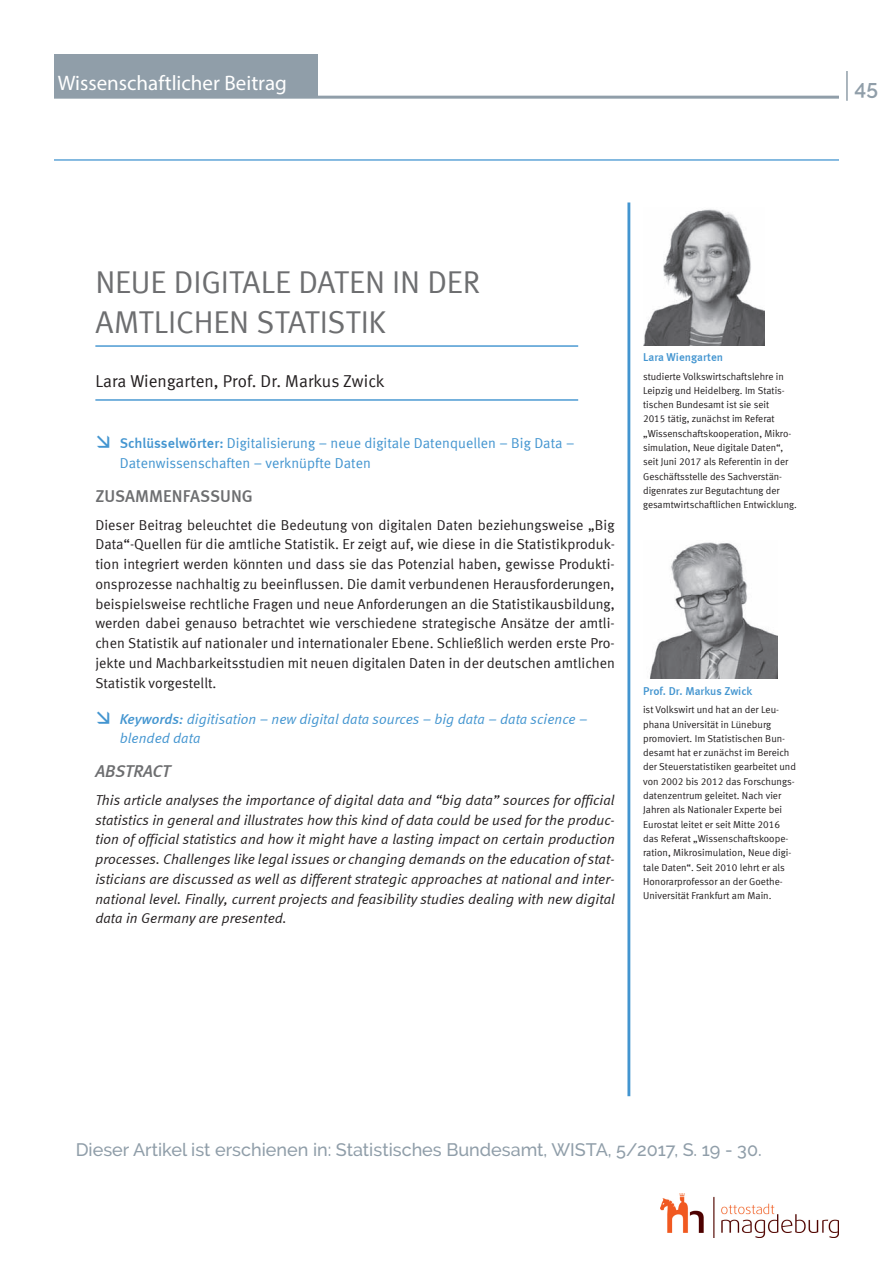
<style>
.page{position:relative;width:893px;height:1263px;background:#fff}
.page>*{position:absolute;margin:0;border:0;box-sizing:border-box;transform-origin:0 0}
.t1{font:31.5px/40px "Meta Normal LF";letter-spacing:-.005em;color:#6d6e70}
.t2{font:21px "Myriad Pro";color:#fff}
.t3{font:600 21px "Raleway";color:#909ea9}
.t4{font:500 18px "Raleway";color:#909ea9}
.t5{font:17.1px "Meta Normal LF";letter-spacing:.005em;color:#231f20}
.t6{font:17.1px "Meta Medium LF";letter-spacing:.005em;color:#6d6e70}
.t7{font:italic 17.1px "Meta Medium LF";letter-spacing:.005em;color:#6d6e70}
.t8{font:14.25px/19.8px "Meta Normal LF";letter-spacing:.005em;color:#231f20;text-align:justify}
.t9{font:italic 14.25px/19.8px "Meta Normal LF";letter-spacing:.005em;color:#231f20;text-align:justify}
.t10{font:14.25px/19.8px "Meta Normal LF";letter-spacing:.005em;color:#4395d0}
.t11{font:italic 14.25px/19.8px "Meta Normal LF";letter-spacing:.005em;color:#4395d0}
.t12{font:11.4px "Meta Medium LF";color:#4395d0}
.t13{font:10.05px/14.2px "Meta Normal LF";color:#231f20}
.s1{font-family:"Meta Medium LF"}
</style>
<div class="page">
<img style="left:661px;top:1193px;width:178px;height:44px">
<hr style="left:846px;top:71px;width:2px;height:30px;background:#909ea9">
<hr style="left:627px;top:202px;width:3px;height:894px;background:#4395d0">
<hr style="left:54px;top:159px;width:785px;height:2px;background:#4395d0">
<hr style="left:95px;top:345px;width:483px;height:2px;background:#4395d0">
<hr style="left:95px;top:399px;width:483px;height:2px;background:#4395d0">
<img style="left:643px;top:209px;width:122px;height:136px">
<img style="left:649px;top:542px;width:128px;height:137px">
<div style="left:54px;top:55px;width:264px;height:43px;background:#909ea9"></div>
<hr style="left:54px;top:96px;width:785px;height:3px;background:#909ea9">
<h2 class="t2" style="left:58px;top:70px;width:231px">Wissenschaftlicher Beitrag</h2>
<h2 class="t3" style="left:854px;top:75px;width:25px">45</h2>
<h1 class="t1" style="left:95px;top:262px;width:386px">NEUE DIGITALE DATEN IN DER<br>AMTLICHEN STATISTIK</h1>
<h3 class="t5" style="left:95px;top:371px;width:291px">Lara Wiengarten, Prof. Dr. Markus Zwick</h3>
<h3 class="t10" style="left:120px;top:433px;width:456px"><span class="s1">Schlüsselwörter:</span> Digitalisierung – neue digitale Datenquellen – Big Data –<br>Datenwissenschaften – verknüpfte Daten</h3>
<h3 class="t6" style="left:95px;top:486px;width:159px">ZUSAMMENFASSUNG</h3>
<p class="t8" style="left:95px;top:514px;width:521px">Dieser Beitrag beleuchtet die Bedeutung von digitalen Daten beziehungsweise „Big Data“-Quellen für die amtliche Statistik. Er zeigt auf, wie diese in die Statistikproduk&shy;tion integriert werden könnten und dass sie das Potenzial haben, gewisse Produkti&shy;onsprozesse nachhaltig zu beeinflussen. Die damit verbundenen Herausforderungen, beispielsweise rechtliche Fragen und neue Anforderungen an die Statistikausbildung, werden dabei genauso betrachtet wie verschiedene strategische Ansätze der amtli&shy;chen Statistik auf nationaler und internationaler Ebene. Schließlich werden erste Pro&shy;jekte und Machbarkeitsstudien mit neuen digitalen Daten in der deutschen amtlichen Statistik vorgestellt.</p>
<h3 class="t11" style="left:120px;top:708px;width:469px"><span class="s1">Keywords:</span> digitisation – new digital data sources – big data – data science – blended data</h3>
<h3 class="t7" style="left:95px;top:761px;width:77px">ABSTRACT</h3>
<p class="t9" style="left:95px;top:790px;width:521px">This article analyses the importance of digital data and “big data” sources for official statistics in general and illustrates how this kind of data could be used for the produc&shy;tion of official statistics and how it might have a lasting impact on certain production processes. Challenges like legal issues or changing demands on the education of stat&shy;isticians are discussed as well as different strategic approaches at national and inter&shy;national level. Finally, current projects and feasibility studies dealing with new digital data in Germany are presented.</p>
<p class="t12" style="left:643px;top:351px;width:82px">Lara Wiengarten</p>
<p class="t13" style="left:643px;top:369px;width:155px">studierte Volkswirtschaftslehre in Leipzig und Heidelberg. Im Statis&shy;tischen Bundesamt ist sie seit<br>2015 tätig, zunächst im Referat „Wissenschaftskooperation, Mikro&shy;simulation, Neue digitale Daten“, seit Juni 2017 als Referentin in der Geschäftsstelle des Sachverstän&shy;digenrates zur Begutachtung der gesamtwirtschaftlichen Entwicklung.</p>
<p class="t12" style="left:643px;top:684px;width:111px">Prof. Dr. Markus Zwick</p>
<p class="t13" style="left:643px;top:702px;width:154px">ist Volkswirt und hat an der Leu&shy;phana Universität in Lüneburg promoviert. Im Statistischen Bun&shy;desamt hat er zunächst im Bereich der Steuerstatistiken gearbeitet und von 2002 bis 2012 das Forschungs&shy;datenzentrum geleitet. Nach vier Jahren als Nationaler Experte bei Eurostat leitet er seit Mitte 2016 das Referat „Wissenschaftskoope&shy;ration, Mikrosimulation, Neue digi&shy;tale Daten“. Seit 2010 lehrt er als Honorarprofessor an der Goethe-Universität Frankfurt am Main.</p>
<h3 class="t4" style="left:76px;top:1139px;width:687px">Dieser Artikel ist erschienen in: Statistisches Bundesamt, WISTA, 5/2017, S. 19 - 30.</h3>
</div>
